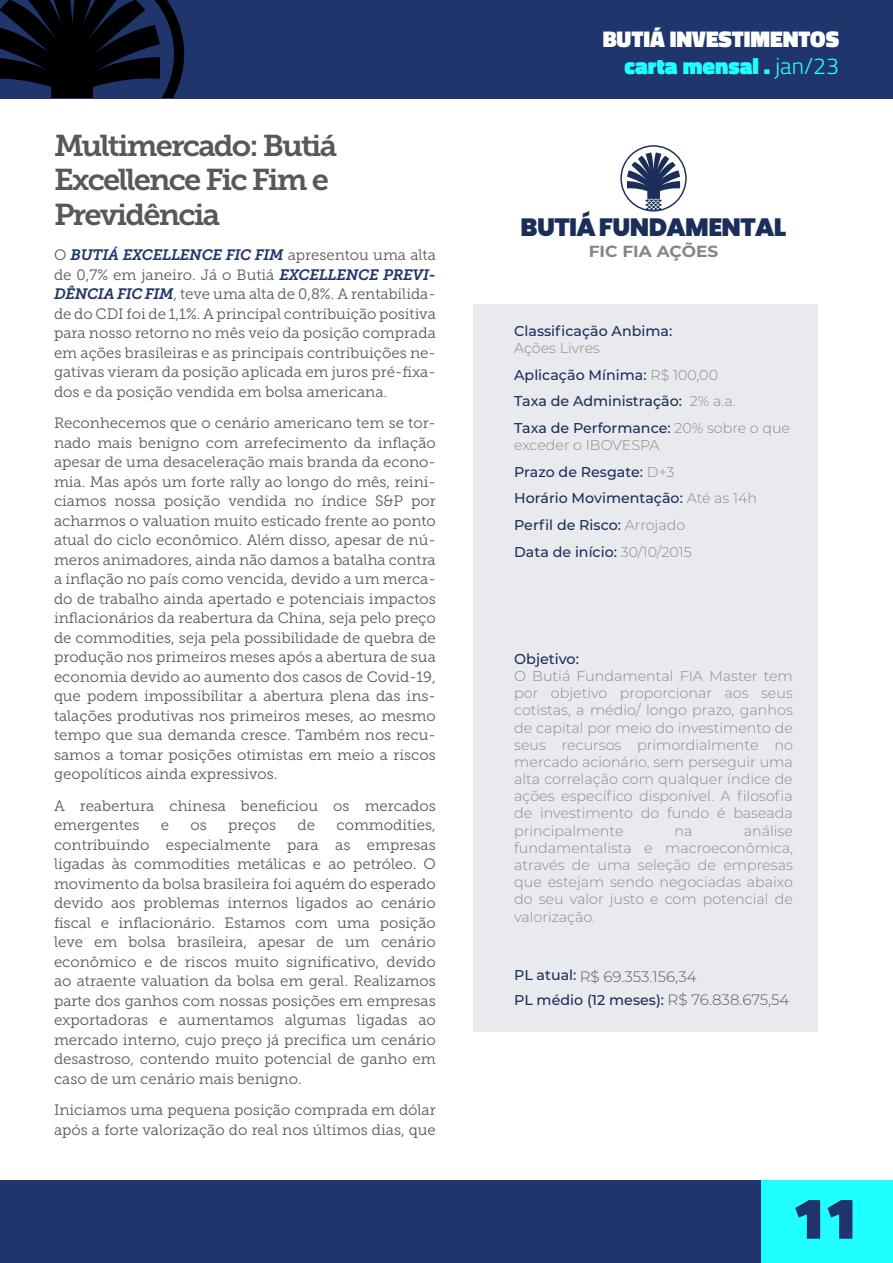
<style>
.page{position:relative;width:893px;height:1263px;background:#fff}
.page>*{position:absolute;margin:0;border:0;box-sizing:border-box;transform-origin:0 0}
.t1{font:900 58.65px "Titillium Web";color:#20356b}
.t2{font:30px/34.5px "Museo Slab 700";letter-spacing:-.06em;color:#57585a}
.t3{font:900 24.9px "Poppins";letter-spacing:-.025em;color:#1b2e5a}
.t4{font:900 22.95px/27.6px "Titillium Web";color:#fff;text-align:right}
.t5{font:700 16.2px "Montserrat";color:#838687;scale:1.05 1}
.t6{font:15px/19.5px "Museo Slab 300";color:#57585a;text-align:justify}
.t7{font:300 15px "Montserrat Alternates";color:#595a5c}
.t8{font:500 14.4px "Montserrat";color:#1b2e5a}
.t9{font:300 14.25px/17.1px "Montserrat";color:#878a8c;text-align:justify}
.t10{font:500 14.25px/26.7px "Montserrat";color:#1b2e5a}
.s1{font-family:"Museo Slab 700";font-style:italic;color:#20356b}
.s2{color:#20ffff}
.s3{font-weight:300;color:#20ffff}
.s4{font-weight:300;color:#878a8c}
.s5{font-family:"Montserrat Alternates";font-weight:300;font-size:15px;color:#595a5c}
</style>
<div class="page">
<div style="left:0;top:0;width:893px;height:98px;background:#20356b"></div>
<svg style="left:0;top:0;width:184px;height:98px"></svg>
<div style="left:0;top:1180px;width:761px;height:83px;background:#20356b"></div>
<div style="left:761px;top:1180px;width:132px;height:83px;background:#20ffff"></div>
<div style="left:620px;top:145px;width:67px;height:67px;border:1px solid #1b2e5a;border-radius:50%"></div>
<svg style="left:627px;top:152px;width:53px;height:59px"></svg>
<div style="left:473px;top:305px;width:345px;height:726px;background:#e8eaee"></div>
<p class="t2" style="left:54px;top:128px;width:285px">Multimercado: Butiá<br>Excellence Fic Fim e<br>Previdência</p>
<p class="t6" style="left:54px;top:245px;width:383px">O <span class="s1">BUTIÁ EXCELLENCE FIC FIM</span> apresentou uma alta de 0,7% em janeiro. Já o Butiá <span class="s1">EXCELLENCE PREVI-DÊNCIA FIC FIM</span>, teve uma alta de 0,8%. A rentabilida&shy;de do CDI foi de 1,1%. A principal contribuição positiva para nosso retorno no mês veio da posição comprada em ações brasileiras e as principais contribuições ne&shy;gativas vieram da posição aplicada em juros pré-fixa&shy;dos e da posição vendida em bolsa americana.</p>
<p class="t6" style="left:54px;top:413px;width:383px">Reconhecemos que o cenário americano tem se tor&shy;nado mais benigno com arrefecimento da inflação apesar de uma desaceleração mais branda da econo&shy;mia. Mas após um forte rally ao longo do mês, reini&shy;ciamos nossa posição vendida no índice S&amp;P por acharmos o valuation muito esticado frente ao ponto atual do ciclo econômico. Além disso, apesar de nú&shy;meros animadores, ainda não damos a batalha contra a inflação no país como vencida, devido a um merca&shy;do de trabalho ainda apertado e potenciais impactos inflacionários da reabertura da China, seja pelo preço de commodities, seja pela possibilidade de quebra de produção nos primeiros meses após a abertura de sua economia devido ao aumento dos casos de Covid-19, que podem impossibilitar a abertura plena das ins&shy;talações produtivas nos primeiros meses, ao mesmo tempo que sua demanda cresce. Também nos recu&shy;samos a tomar posições otimistas em meio a riscos geopolíticos ainda expressivos.</p>
<p class="t6" style="left:54px;top:796px;width:383px">A reabertura chinesa beneficiou os mercados emergentes</p>
<p class="t6" style="left:54px;top:815px;width:383px;text-indent:282px">commodities, contribuindo especialmente para as empresas ligadas às commodities metálicas e ao petróleo. O movimento da bolsa brasileira foi aquém do esperado devido aos problemas internos ligados ao cenário fiscal e inflacionário. Estamos com uma posição leve em bolsa brasileira, apesar de um cenário econômico e de riscos muito significativo, devido ao atraente valuation da bolsa em geral. Realizamos parte dos ganhos com nossas posições em empresas exportadoras e aumentamos algumas ligadas ao mercado interno, cujo preço já precifica um cenário desastroso, contendo muito potencial de ganho em caso de um cenário mais benigno.</p>
<p class="t6" style="left:54px;top:1100px;width:383px">Iniciamos uma pequena posição comprada em dólar após a forte valorização do real nos últimos dias, que</p>
<p class="t6" style="left:161px;top:815px;width:10px">e</p>
<p class="t6" style="left:190px;top:815px;width:18px">os</p>
<p class="t6" style="left:228px;top:815px;width:50px">preços</p>
<p class="t6" style="left:298px;top:815px;width:19px">de</p>
<h3 class="t4" style="left:603px;top:25px;width:238px">BUTIÁ INVESTIMENTOS <span class="s2">carta mensal .</span> <span class="s3">jan/23</span></h3>
<p class="t3" style="left:521px;top:213px;width:267px">BUTIÁ FUNDAMENTAL</p>
<p class="t5" style="left:589px;top:240px;width:125px">FIC FIA AÇÕES</p>
<p class="t10" style="left:514px;top:322px;width:160px;line-height:17.1px">Classificação Anbima:<br><span class="s4">Ações Livres</span></p>
<p class="t10" style="left:514px;top:361px;width:277px">Aplicação Mínima: <span class="s4">R$ 100,00<br></span>Taxa de Administração: <span class="s4">2% a.a.<br></span>Taxa de Performance: <span class="s4">20% sobre o que</span></p>
<p class="t10" style="left:514px;top:431px;width:244px"><span class="s4">exceder o IBOVESPA<br></span>Prazo de Resgate: <span class="s4">D+3<br></span>Horário Movimentação: <span class="s4">Até as 14h<br></span>Perfil de Risco: <span class="s4">Arrojado<br></span>Data de início: <span class="s4">30/10/2015</span></p>
<p class="t8" style="left:514px;top:649px;width:66px">Objetivo:</p>
<p class="t9" style="left:514px;top:667px;width:280px">O Butiá Fundamental FIA Master tem por objetivo proporcionar aos seus cotistas, a médio/ longo prazo, ganhos de capital por meio do investimento de seus recursos primordialmente no mercado acionário, sem perseguir uma alta correlação com qualquer índice de ações específico disponível. A filosofia de investimento do fundo é baseada principalmente</p>
<p class="t9" style="left:514px;top:821px;width:280px;text-indent:229px">análise fundamentalista e macroeconômica, através de uma seleção de empresas que estejam sendo negociadas abaixo do seu valor justo e com potencial de valorização.</p>
<p class="t9" style="left:675px;top:821px;width:19px">na</p>
<p class="t7" style="left:580px;top:966px;width:118px">R$ 69.353.156,34</p>
<p class="t10" style="left:514px;top:962px;width:277px;line-height:24.6px">PL atual:<br>PL médio (12 meses): <span class="s5">R$ 76.838.675,54</span></p>
<p class="t1" style="left:793px;top:1175px;width:66px">11</p>
</div>
